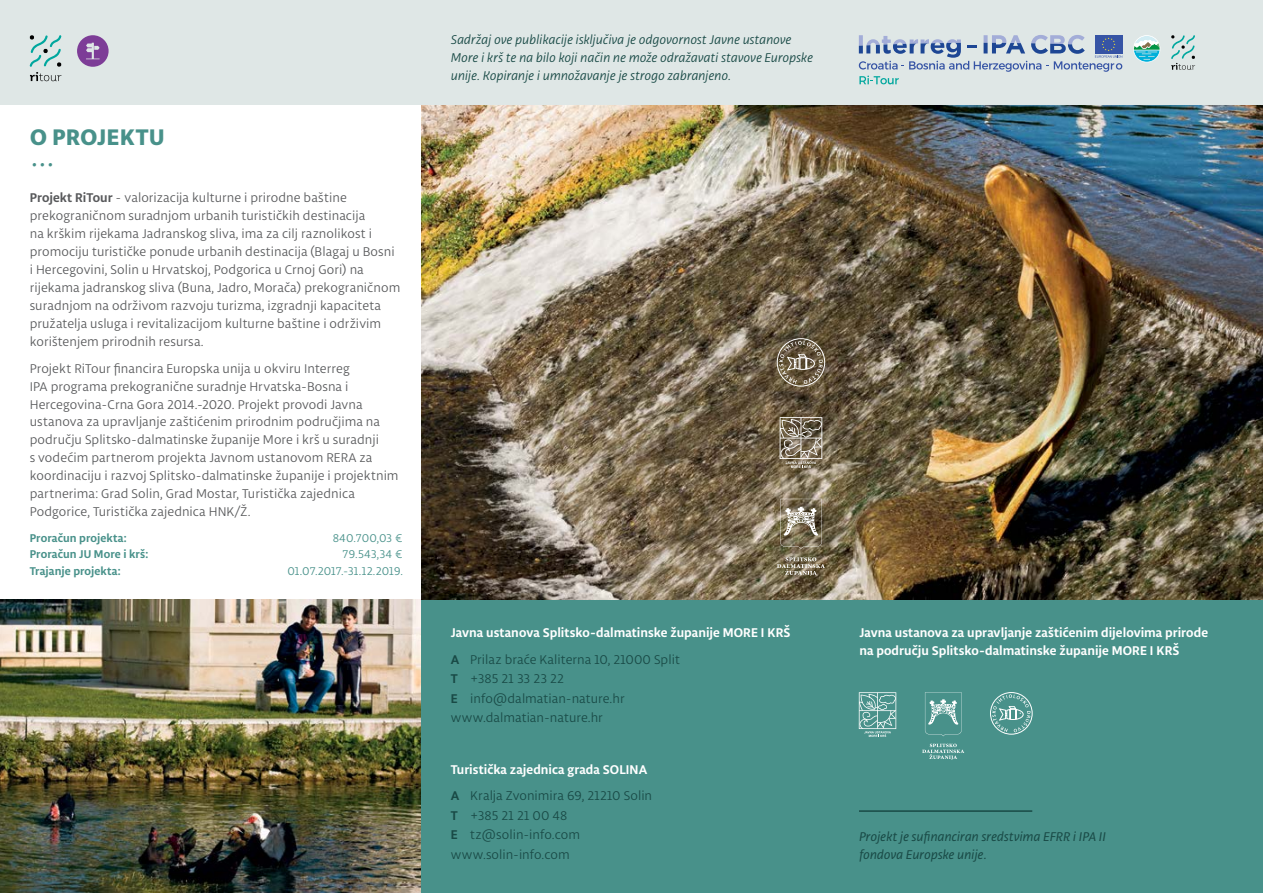
<style>
.page{position:relative;width:1263px;height:893px;background:#fff}
.page>*{position:absolute;margin:0;border:0;box-sizing:border-box;transform-origin:0 0}
.t1{font:100 48px "Libertad";color:#48918a}
.t2{font:800 24px "Libertad";letter-spacing:.02em;color:#48918a}
.t3{font:13.5px/18px "Libertad";letter-spacing:.005em;color:#58595b}
.t4{font:700 13.5px/26.5px "Libertad";letter-spacing:.005em;color:#fff}
.t5{font:italic 13.5px/18px "Libertad";color:#194a46}
.t6{font:13.5px/19.5px "Libertad";color:#194a46}
.t7{font:italic 13.5px/18px "Libertad";color:#194a46}
.t8{font:700 12px "Libertad";letter-spacing:.01em;color:#48918a}
.t9{font:12px "Libertad";letter-spacing:-.01em;color:#48918a}
.s1{font-weight:700}
.s2{color:#194a46}
.s3{font-weight:400;color:#194a46}
</style>
<div class="page">
<div style="left:421px;top:600px;width:842px;height:293px;background:#48918a"></div>
<img style="left:421px;top:105px;width:842px;height:495px">
<img style="left:0;top:600px;width:421px;height:293px">
<svg style="left:780px;top:417px;width:42px;height:51px;background:#8e8371"></svg>
<svg style="left:780px;top:499px;width:42px;height:50px;background:#8d846f"></svg>
<svg style="left:777px;top:557px;width:48px;height:19px"></svg>
<svg style="left:779px;top:341px;width:44px;height:43px;background:#7e725d"></svg>
<div style="left:777px;top:338px;width:48px;height:48px;border:1px solid #fff;border-radius:50%"></div>
<svg style="left:859px;top:692px;width:37px;height:45px"></svg>
<svg style="left:925px;top:692px;width:36px;height:44px"></svg>
<svg style="left:922px;top:744px;width:42px;height:16px"></svg>
<svg style="left:992px;top:694px;width:38px;height:38px"></svg>
<div style="left:990px;top:692px;width:42px;height:42px;border:1px solid #fff;border-radius:50%"></div>
<hr style="left:859px;top:810px;width:173px;height:2px;background:#194a46">
<div style="left:0;top:0;width:1263px;height:105px;background:#dfe7e6"></div>
<svg style="left:859px;top:35px;width:263px;height:49px"></svg>
<svg style="left:1133px;top:35px;width:27px;height:28px"></svg>
<svg style="left:1171px;top:35px;width:24px;height:35px"></svg>
<svg style="left:30px;top:35px;width:32px;height:46px"></svg>
<svg style="left:77px;top:35px;width:32px;height:32px"></svg>
<h2 class="t2" style="left:30px;top:120px;width:136px">O PROJEKTU</h2>
<h1 class="t1" style="left:30px;top:121px;width:27px">…</h1>
<p class="t3" style="left:30px;top:188px;width:372px"><span class="s1">Projekt RiTour</span> - valorizacija kulturne i prirodne baštine prekograničnom suradnjom urbanih turističkih destinacija<br>na krškim rijekama Jadranskog sliva, ima za cilj raznolikost i promociju turističke ponude urbanih destinacija (Blagaj u Bosni i Hercegovini, Solin u Hrvatskoj, Podgorica u Crnoj Gori) na rijekama jadranskog sliva (Buna, Jadro, Morača) prekograničnom suradnjom na održivom razvoju turizma, izgradnji kapaciteta pružatelja usluga i revitalizacijom kulturne baštine i održivim korištenjem prirodnih resursa.</p>
<p class="t3" style="left:30px;top:359px;width:370px">Projekt RiTour financira Europska unija u okviru Interreg<br>IPA programa prekogranične suradnje Hrvatska-Bosna i Hercegovina-Crna Gora 2014.-2020. Projekt provodi Javna ustanova za upravljanje zaštićenim prirodnim područjima na području Splitsko-dalmatinske županije More i krš u suradnji<br>s vodećim partnerom projekta Javnom ustanovom RERA za koordinaciju i razvoj Splitsko-dalmatinske županije i projektnim partnerima: Grad Solin, Grad Mostar, Turistička zajednica Podgorice, Turistička zajednica HNK/Ž.</p>
<p class="t8" style="left:30px;top:529px;width:98px">Proračun projekta:</p>
<p class="t9" style="left:333px;top:530px;width:72px">840.700,03 €</p>
<p class="t8" style="left:30px;top:546px;width:120px">Proračun JU More i krš:</p>
<p class="t9" style="left:343px;top:547px;width:62px">79.543,34 €</p>
<p class="t8" style="left:30px;top:562px;width:92px">Trajanje projekta:</p>
<p class="t9" style="left:287px;top:563px;width:117px">01.07.2017.-31.12.2019.</p>
<p class="t5" style="left:451px;top:30px;width:364px">Sadržaj ove publikacije isključiva je odgovornost Javne ustanove<br>More i krš te na bilo koji način ne može odražavati stavove Europske unije. Kopiranje i umnožavanje je strogo zabranjeno.</p>
<p class="t4" style="left:451px;top:619px;width:341px">Javna ustanova Splitsko-dalmatinske županije MORE I KRŠ<br><span class="s2">A</span> <span class="s3">Prilaz braće Kaliterna 10, 21000 Split</span></p>
<p class="t6" style="left:451px;top:669px;width:175px"><span class="s1">T</span> +385 21 33 23 22<br><span class="s1">E</span> info@dalmatian-nature.hr www.dalmatian-nature.hr</p>
<p class="t4" style="left:451px;top:756px;width:203px">Turistička zajednica grada SOLINA<br><span class="s2">A</span> <span class="s3">Kralja Zvonimira 69, 21210 Solin</span></p>
<p class="t6" style="left:451px;top:805px;width:131px"><span class="s1">T</span> +385 21 21 00 48<br><span class="s1">E</span> tz@solin-info.com www.solin-info.com</p>
<p class="t4" style="left:859px;top:623px;width:350px;line-height:18px">Javna ustanova za upravljanje zaštićenim dijelovima prirode na području Splitsko-dalmatinske županije MORE I KRŠ</p>
<p class="t7" style="left:859px;top:827px;width:248px">Projekt je sufinanciran sredstvima EFRR i IPA II fondova Europske unije.</p>
</div>
